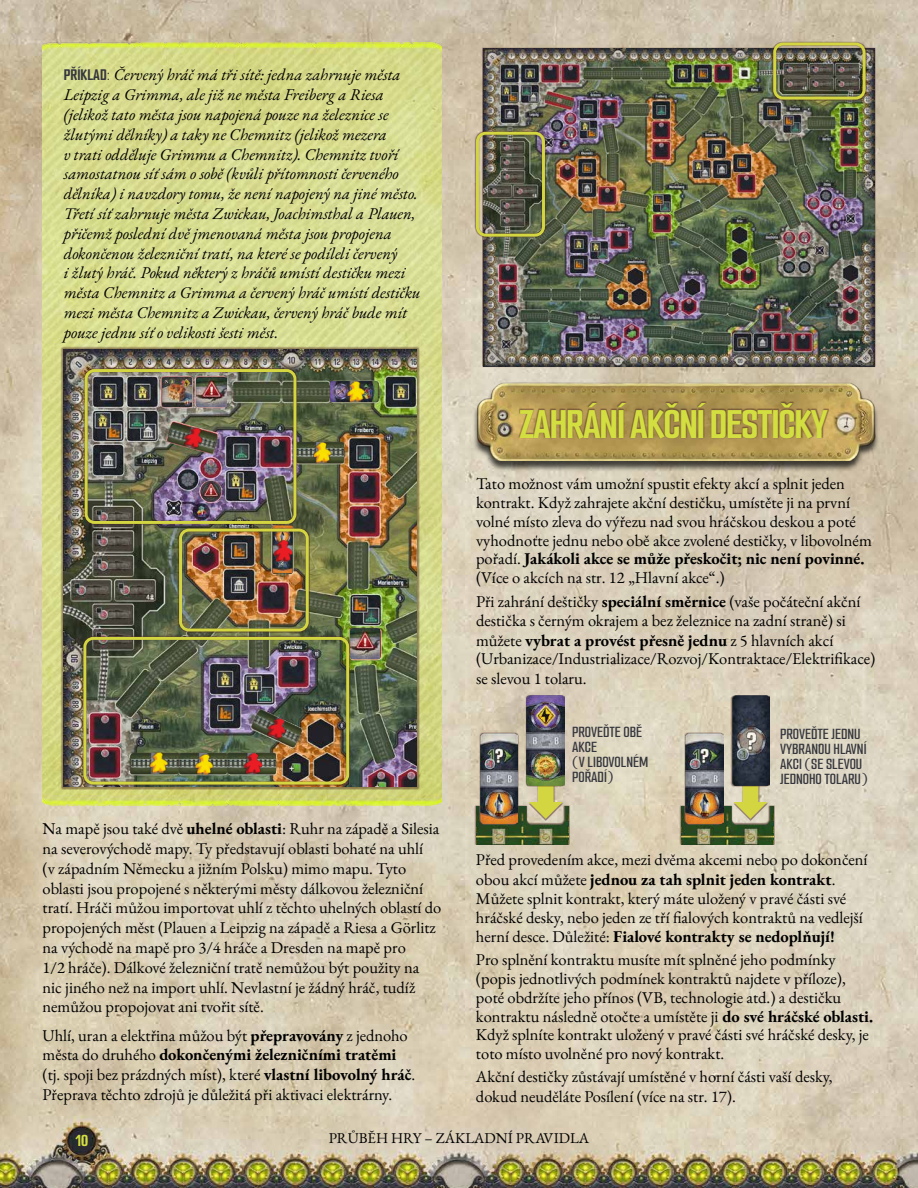
<style>
.page{position:relative;width:918px;height:1188px;background:#fff}
.page>*{position:absolute;margin:0;border:0;box-sizing:border-box;transform-origin:0 0}
.t1{font:700 45px "Smooch Sans";letter-spacing:-.025em;color:#d3df41}
.t2{font:700 18px "Smooch Sans";color:#d3df41}
.t3{font:16.5px/19.8px "EB Garamond";color:#000}
.t4{font:italic 16.5px/19.8px "EB Garamond";color:#000}
.t5{font:600 16.5px/15px "Smooch Sans";color:#36373e}
.t6{font:15px "EB Garamond";color:#000}
.s1{font-family:"Smooch Sans";font-weight:700;font-style:normal;font-size:17.25px;color:#36373e}
.s2{font-weight:700}
</style>
<div class="page">
<img style="left:0;top:0;width:918px;height:1188px">
<img style="left:43px;top:43px;width:399px;height:177px">
<img style="left:43px;top:220px;width:399px;height:586px">
<div style="left:61px;top:346px;width:359px;height:444px;background:#49241c;opacity:.5"></div>
<img style="left:64px;top:350px;width:353px;height:437px">
<div style="left:348px;top:627px;width:33px;height:32px;background:#49241c;opacity:.5"></div>
<img style="left:350px;top:629px;width:30px;height:29px">
<div style="left:329px;top:381px;width:50px;height:22px;background:#49241c;opacity:.5"></div>
<img style="left:330px;top:382px;width:47px;height:20px">
<div style="left:296px;top:442px;width:49px;height:22px;background:#49241c;opacity:.5"></div>
<img style="left:298px;top:443px;width:46px;height:20px">
<div style="left:272px;top:524px;width:22px;height:50px;background:#49241c;opacity:.5"></div>
<img style="left:273px;top:525px;width:20px;height:2px">
<div style="left:83px;top:368px;width:215px;height:157px;background:#49241c;opacity:.5"></div>
<div style="left:85px;top:369px;width:211px;height:155px;border:3px solid #d3d541;border-radius:8px"></div>
<div style="left:178px;top:527px;width:132px;height:106px;background:#49241c;opacity:.5"></div>
<div style="left:179px;top:529px;width:130px;height:103px;border:3px solid #d3d541;border-radius:8px"></div>
<div style="left:82px;top:635px;width:268px;height:151px;background:#49241c;opacity:.5"></div>
<div style="left:83px;top:637px;width:266px;height:148px;border:3px solid #d3d541;border-radius:8px"></div>
<div style="left:242px;top:752px;width:20px;height:22px;background:#49241c;opacity:.5"></div>
<img style="left:240px;top:753px;width:24px;height:21px">
<div style="left:272px;top:540px;width:21px;height:22px;background:#49241c;opacity:.5"></div>
<img style="left:270px;top:541px;width:24px;height:20px">
<svg style="left:166px;top:420px;width:54px;height:35px"></svg>
<img style="left:179px;top:424px;width:29px;height:27px">
<svg style="left:250px;top:707px;width:54px;height:42px"></svg>
<img style="left:262px;top:715px;width:29px;height:27px">
<svg style="left:194px;top:753px;width:21px;height:1px"></svg>
<img style="left:192px;top:754px;width:25px;height:22px">
<svg style="left:148px;top:751px;width:22px;height:1px"></svg>
<img style="left:146px;top:752px;width:25px;height:22px">
<svg style="left:345px;top:380px;width:22px;height:1px"></svg>
<img style="left:343px;top:381px;width:25px;height:22px">
<svg style="left:312px;top:441px;width:21px;height:1px"></svg>
<img style="left:310px;top:442px;width:25px;height:22px">
<img style="left:483px;top:48px;width:392px;height:318px">
<div style="left:474px;top:131px;width:72px;height:107px;background:#49241c;opacity:.5"></div>
<div style="left:476px;top:132px;width:69px;height:105px;border:3px solid #d3d541;border-radius:8px"></div>
<div style="left:772px;top:41px;width:95px;height:60px;background:#49241c;opacity:.5"></div>
<div style="left:773px;top:43px;width:93px;height:57px;border:3px solid #d3d541;border-radius:8px"></div>
<div style="left:472px;top:384px;width:408px;height:88px;background:#000;opacity:.7"></div>
<img style="left:477px;top:383px;width:398px;height:78px">
<div style="left:519px;top:401px;width:310px;height:39px;background:#49241c;opacity:.5"></div>
<svg style="left:519px;top:757px;width:59px;height:64px;background:#d7cea0"></svg>
<svg style="left:724px;top:757px;width:59px;height:64px;background:#dad4a8"></svg>
<div style="left:474px;top:806px;width:96px;height:39px;background:#a08c7d"></div>
<img style="left:476px;top:807px;width:93px;height:37px">
<div style="left:680px;top:806px;width:95px;height:39px;background:#49241c;opacity:.5"></div>
<img style="left:681px;top:807px;width:93px;height:37px">
<div style="left:525px;top:695px;width:40px;height:92px;background:#49241c;opacity:.5"></div>
<img style="left:527px;top:696px;width:37px;height:90px">
<div style="left:731px;top:695px;width:39px;height:92px;background:#49241c;opacity:.5"></div>
<img style="left:732px;top:696px;width:37px;height:90px">
<div style="left:479px;top:733px;width:40px;height:92px;background:#49241c;opacity:.5"></div>
<img style="left:480px;top:734px;width:38px;height:90px">
<div style="left:684px;top:733px;width:40px;height:92px;background:#49241c;opacity:.5"></div>
<img style="left:685px;top:734px;width:38px;height:90px">
<p class="t4" style="left:64px;top:65px;width:358px"><span class="s1">PŘÍKLAD:</span> Červený hráč má tři sítě: jedna zahrnuje města Leipzig a Grimma, ale již ne města Freiberg a Riesa (jelikož tato města jsou napojená pouze na železnice se žlutými dělníky) a taky ne Chemnitz (jelikož mezera<br>v trati odděluje Grimmu a Chemnitz). Chemnitz tvoří samostatnou síť sám o sobě (kvůli přítomnosti červeného dělníka) i navzdory tomu, že není napojený na jiné město.<br>Třetí síť zahrnuje města Zwickau, Joachimsthal a Plauen, přičemž poslední dvě jmenovaná města jsou propojena dokončenou železniční tratí, na které se podíleli červený<br>i žlutý hráč. Pokud některý z hráčů umístí destičku mezi města Chemnitz a Grimma a červený hráč umístí destičku mezi města Chemnitz a Zwickau, červený hráč bude mít pouze jednu síť o velikosti šesti měst.</p>
<h1 class="t1" style="left:520px;top:397px;width:310px">ZAHRÁNÍ AKČNÍ DESTIČKY</h1>
<p class="t3" style="left:476px;top:474px;width:397px;line-height:18.8px">Tato možnost vám umožní spustit efekty akcí a splnit jeden kontrakt. Když zahrajete akční destičku, umístěte ji na první volné místo zleva do výřezu nad svou hráčskou deskou a poté vyhodnoťte jednu nebo obě akce zvolené destičky, v libovolném pořadí. <span class="s2">Jakákoli akce se může přeskočit; nic není povinné. </span>(Více o akcích na str. 12 „Hlavní akce“.)</p>
<p class="t3" style="left:476px;top:592px;width:401px;line-height:19.2px">Při zahrání deštičky <span class="s2">speciální směrnice</span> (vaše počáteční akční destička s černým okrajem a bez železnice na zadní straně) si můžete <span class="s2">vybrat a provést přesně jednu</span> z 5 hlavních akcí (Urbanizace/Industrializace/Rozvoj/Kontraktace/Elektrifikace) se slevou 1 tolaru.</p>
<p class="t5" style="left:572px;top:724px;width:78px">PROVEĎTE OBĚ<br>AKCE<br>(V LIBOVOLNÉM<br>POŘADÍ)</p>
<p class="t5" style="left:780px;top:726px;width:89px">PROVEĎTE JEDNU<br>VYBRANOU HLAVNÍ<br>AKCI (SE SLEVOU<br>JEDNOHO TOLARU)</p>
<p class="t3" style="left:43px;top:819px;width:400px">Na mapě jsou také dvě <span class="s2">uhelné oblasti</span>: Ruhr na západě a Silesia na severovýchodě mapy. Ty představují oblasti bohaté na uhlí<br>(v západním Německu a jižním Polsku) mimo mapu. Tyto oblasti jsou propojené s některými městy dálkovou železniční tratí. Hráči můžou importovat uhlí z těchto uhelných oblastí do propojených měst (Plauen a Leipzig na západě a Riesa a Gӧrlitz na východě na mapě pro 3/4 hráče a Dresden na mapě pro<br>1/2 hráče). Dálkové železniční tratě nemůžou být použity na nic jiného než na import uhlí. Nevlastní je žádný hráč, tudíž nemůžou propojovat ani tvořit sítě.</p>
<p class="t3" style="left:43px;top:1025px;width:374px">Uhlí, uran a elektřina můžou být <span class="s2">přepravovány</span> z jednoho města do druhého <span class="s2">dokončenými železničními tratěmi </span>(tj. spoji bez prázdných míst), které <span class="s2">vlastní libovolný hráč</span>.<br>Přeprava těchto zdrojů je důležitá při aktivaci elektrárny.</p>
<p class="t3" style="left:476px;top:850px;width:393px;line-height:19.2px">Před provedením akce, mezi dvěma akcemi nebo po dokončení obou akcí můžete <span class="s2">jednou za tah splnit jeden kontrakt</span>.<br>Můžete splnit kontrakt, který máte uložený v pravé části své hráčské desky, nebo jeden ze tří fialových kontraktů na vedlejší herní desce. Důležité: <span class="s2">Fialové kontrakty se nedoplňují!</span></p>
<p class="t3" style="left:476px;top:951px;width:399px;line-height:18.8px">Pro splnění kontraktu musíte mít splněné jeho podmínky (popis jednotlivých podmínek kontraktů najdete v příloze), poté obdržíte jeho přínos (VB, technologie atd.) a destičku kontraktu následně otočte a umístěte ji <span class="s2">do své hráčské oblasti.<br></span>Když splníte kontrakt uložený v pravé části své hráčské desky, je toto místo uvolněné pro nový kontrakt.</p>
<p class="t3" style="left:476px;top:1067px;width:358px">Akční destičky zůstávají umístěné v horní části vaší desky, dokud neuděláte Posílení (více na str. 17).</p>
<p class="t6" style="left:329px;top:1128px;width:262px">PRŮBĚH HRY – ZÁKLADNÍ PRAVIDLA</p>
<p class="t2" style="left:76px;top:1130px;width:14px">10</p>
</div>
